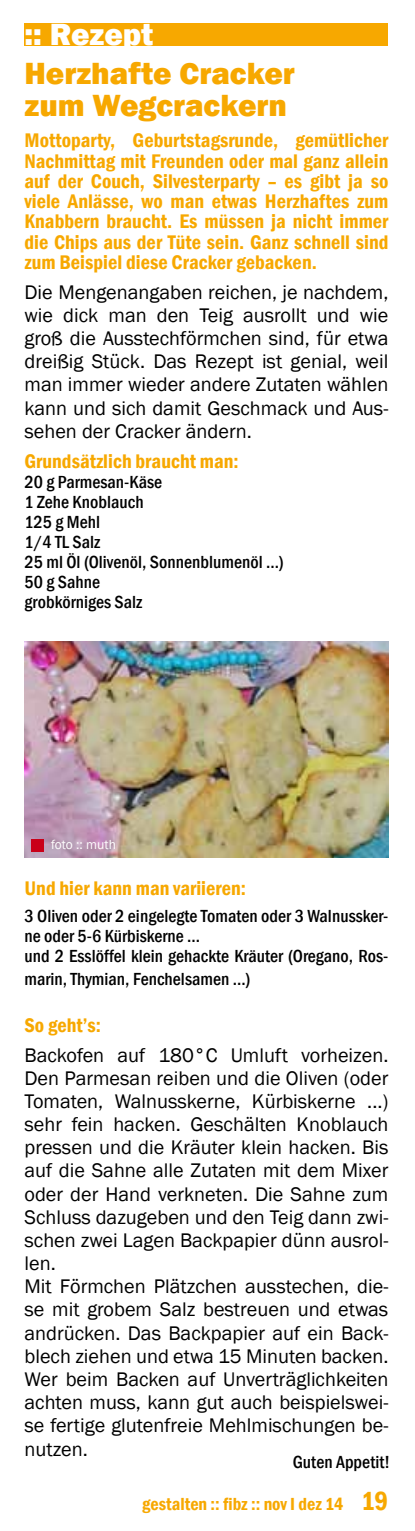
<style>
.page{position:relative;width:415px;height:1531px;background:#fff}
.page>*{position:absolute;margin:0;border:0;box-sizing:border-box;transform-origin:0 0}
.t1{font:800 31.5px/31.5px "Franklin Gothic";color:#f7a800}
.t2{font:800 31.5px "Franklin Gothic";color:#fff}
.t3{font:20.25px/23.2px "Franklin Gothic";color:#000;text-align:justify}
.t4{font:600 condensed 20.25px/20.2px "Franklin Gothic";color:#f7a800;text-align:justify}
.t5{font:500 condensed 18px/20px "Franklin Gothic";color:#000}
.t6{font:600 condensed 18px "Franklin Gothic";color:#f7a800}
.t7{font:13.5px "Franklin Gothic";letter-spacing:-.005em;color:#fff}
.s1{font-size:27px}
</style>
<div class="page">
<div style="left:24px;top:23px;width:364px;height:23px;background:#f7a800"></div>
<img style="left:24px;top:641px;width:364px;height:216px">
<div style="left:31px;top:839px;width:13px;height:13px;background:#c90019"></div>
<h1 class="t2" style="left:24px;top:14px;width:130px">:: Rezept</h1>
<h1 class="t1" style="left:24px;top:58px;width:272px">Herzhafte Cracker zum Wegcrackern</h1>
<p class="t4" style="left:24px;top:130px;width:365px">Mottoparty, Geburtstagsrunde, gemütlicher Nachmittag mit Freunden oder mal ganz allein auf der Couch, Silvesterparty – es gibt ja so viele Anlässe, wo man etwas Herzhaftes zum Knabbern braucht. Es müssen ja nicht immer die Chips aus der Tüte sein. Ganz schnell sind zum Beispiel diese Cracker gebacken.</p>
<p class="t3" style="left:24px;top:281px;width:365px">Die Mengenangaben reichen, je nachdem, wie dick man den Teig ausrollt und wie groß die Ausstechförmchen sind, für etwa dreißig Stück. Das Rezept ist genial, weil man immer wieder andere Zutaten wählen kann und sich damit Geschmack und Aus&shy;sehen der Cracker ändern.</p>
<p class="t4" style="left:24px;top:450px;width:215px">Grundsätzlich braucht man:</p>
<p class="t5" style="left:24px;top:472px;width:260px">20 g Parmesan-Käse<br>1 Zehe Knoblauch<br>125 g Mehl<br>1/4 TL Salz<br>25 ml Öl (Olivenöl, Sonnenblumenöl ...)<br>50 g Sahne<br>grobkörniges Salz</p>
<p class="t7" style="left:51px;top:836px;width:66px">foto :: muth</p>
<p class="t4" style="left:24px;top:877px;width:223px">Und hier kann man variieren:</p>
<p class="t5" style="left:24px;top:905px;width:365px">3 Oliven oder 2 eingelegte Tomaten oder 3 Walnussker&shy;ne oder 5-6 Kürbiskerne ...<br>und 2 Esslöffel klein gehackte Kräuter (Oregano, Ros-</p>
<p class="t5" style="left:24px;top:969px;width:227px">marin, Thymian, Fenchelsamen ...)</p>
<p class="t4" style="left:24px;top:1014px;width:78px">So geht’s:</p>
<p class="t3" style="left:24px;top:1044px;width:365px;text-align:left">Backofen auf 180°C Umluft vorheizen.<br>Den Parmesan reiben und die Oliven (oder Tomaten, Walnusskerne, Kürbiskerne ...) sehr fein hacken. Geschälten Knoblauch pressen und die Kräuter klein hacken. Bis auf die Sahne alle Zutaten mit dem Mixer oder der Hand verkneten. Die Sahne zum Schluss dazugeben und den Teig dann zwi&shy;schen zwei Lagen Backpapier dünn ausrol&shy;len.<br>Mit Förmchen Plätzchen ausstechen, die&shy;se mit grobem Salz bestreuen und etwas andrücken. Das Backpapier auf ein Back&shy;blech ziehen und etwa 15 Minuten backen.<br>Wer beim Backen auf Unverträglichkeiten achten muss, kann gut auch beispielswei&shy;se fertige glutenfreie Mehlmischungen be&shy;nutzen.</p>
<p class="t5" style="left:293px;top:1452px;width:99px">Guten Appetit!</p>
<p class="t6" style="left:142px;top:1492px;width:247px">gestalten :: fibz :: nov I dez 14 <span class="s1">19</span></p>
</div>
